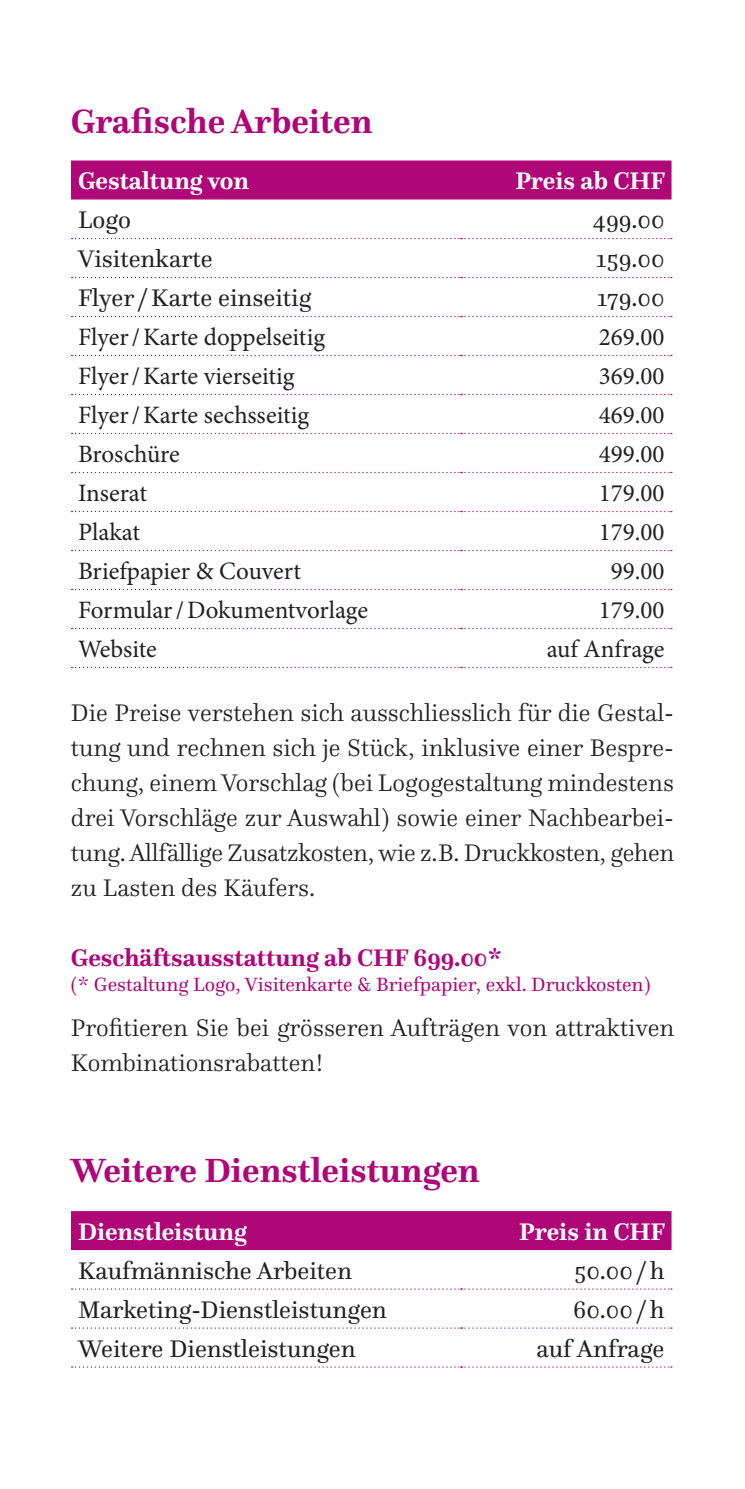
<style>
.page{position:relative;width:745px;height:1489px;background:#fff}
.page>*{position:absolute;margin:0;border:0;box-sizing:border-box;transform-origin:0 0}
.Titel{font:700 35px "Questa";color:#af0678}
.Grundtext{font:300 25px/35px "Questa";color:#231f20;text-align:justify}
.t1{font:25px "Minion Pro";color:#231f20}
.t2{font:25px "Questa";color:#231f20}
.t3{font:700 25px "Questa";color:#fff}
.Grundtext_oberhalb_L{font:700 25px "Questa";color:#af0678}
.Legende{font:20px "Questa";color:#af0678}
</style>
<div class="page">
<div style="left:71px;top:160px;width:600px;height:39px;background:#af0678"></div>
<svg style="left:71px;top:238px;width:600px;height:1px"></svg>
<svg style="left:71px;top:277px;width:600px;height:1px"></svg>
<svg style="left:71px;top:316px;width:600px;height:1px"></svg>
<svg style="left:71px;top:355px;width:600px;height:1px"></svg>
<svg style="left:71px;top:394px;width:600px;height:1px"></svg>
<svg style="left:71px;top:433px;width:600px;height:1px"></svg>
<svg style="left:71px;top:472px;width:600px;height:1px"></svg>
<svg style="left:71px;top:511px;width:600px;height:1px"></svg>
<svg style="left:71px;top:550px;width:600px;height:1px"></svg>
<svg style="left:71px;top:589px;width:600px;height:1px"></svg>
<svg style="left:71px;top:628px;width:600px;height:1px"></svg>
<svg style="left:71px;top:667px;width:600px;height:1px"></svg>
<div style="left:71px;top:1211px;width:600px;height:38px;background:#af0678"></div>
<svg style="left:71px;top:1288px;width:600px;height:1px"></svg>
<svg style="left:71px;top:1327px;width:600px;height:1px"></svg>
<svg style="left:71px;top:1366px;width:600px;height:1px"></svg>
<p class="Titel" style="left:71px;top:99px;width:303px">Grafische Arbeiten</p>
<p class="t3" style="left:78px;top:165px;width:172px">Gestaltung von</p>
<p class="t3" style="left:515px;top:165px;width:151px">Preis ab CHF</p>
<p class="t2" style="left:78px;top:204px;width:54px">Logo</p>
<p class="t2" style="left:592px;top:204px;width:73px">499.00</p>
<p class="t2" style="left:78px;top:243px;width:136px">Visitenkarte</p>
<p class="t2" style="left:595px;top:243px;width:70px">159.00</p>
<p class="t2" style="left:78px;top:282px;width:235px">Flyer/Karte einseitig</p>
<p class="t2" style="left:596px;top:282px;width:69px">179.00</p>
<p class="t1" style="left:78px;top:320px;width:248px">Flyer/Karte doppelseitig</p>
<p class="t1" style="left:598px;top:320px;width:67px">269.00</p>
<p class="t1" style="left:78px;top:359px;width:218px">Flyer/Karte vierseitig</p>
<p class="t1" style="left:598px;top:359px;width:67px">369.00</p>
<p class="t1" style="left:78px;top:398px;width:232px">Flyer/Karte sechsseitig</p>
<p class="t1" style="left:598px;top:398px;width:67px">469.00</p>
<p class="t1" style="left:78px;top:437px;width:103px">Broschüre</p>
<p class="t1" style="left:598px;top:437px;width:67px">499.00</p>
<p class="t1" style="left:78px;top:476px;width:71px">Inserat</p>
<p class="t1" style="left:598px;top:476px;width:67px">179.00</p>
<p class="t1" style="left:78px;top:515px;width:63px">Plakat</p>
<p class="t1" style="left:598px;top:515px;width:67px">179.00</p>
<p class="t1" style="left:78px;top:554px;width:224px">Briefpapier &amp; Couvert</p>
<p class="t1" style="left:610px;top:554px;width:55px">99.00</p>
<p class="t1" style="left:78px;top:593px;width:291px">Formular/Dokumentvorlage</p>
<p class="t1" style="left:598px;top:593px;width:67px">179.00</p>
<p class="t1" style="left:78px;top:632px;width:80px">Website</p>
<p class="t1" style="left:546px;top:632px;width:119px">auf Anfrage</p>
<p class="Grundtext" style="left:71px;top:694px;width:604px">Die Preise verstehen sich ausschliesslich für die Gestal&shy;tung und rechnen sich je Stück, inklusive einer Bespre&shy;chung, einem Vorschlag (bei Logogestaltung mindestens drei Vorschläge zur Auswahl) sowie einer Nachbearbei&shy;tung. Allfällige Zusatzkosten, wie z.B. Druckkosten, gehen zu Lasten des Käufers.</p>
<p class="Grundtext_oberhalb_L" style="left:71px;top:941px;width:432px">Geschäftsausstattung ab CHF 699.00*</p>
<p class="Legende" style="left:71px;top:971px;width:580px">(* Gestaltung Logo, Visitenkarte &amp; Briefpapier, exkl. Druckkosten)</p>
<p class="Grundtext" style="left:71px;top:1009px;width:604px">Profitieren Sie bei grösseren Aufträgen von attraktiven<br>Kombinationsrabatten!</p>
<p class="Titel" style="left:71px;top:1148px;width:410px">Weitere Dienstleistungen</p>
<p class="t3" style="left:78px;top:1215px;width:170px">Dienstleistung</p>
<p class="t3" style="left:519px;top:1215px;width:147px">Preis in CHF</p>
<p class="t2" style="left:78px;top:1254px;width:275px">Kaufmännische Arbeiten</p>
<p class="t2" style="left:574px;top:1254px;width:91px">50.00/h</p>
<p class="t2" style="left:78px;top:1293px;width:310px">Marketing-Dienstleistungen</p>
<p class="t2" style="left:572px;top:1293px;width:93px">60.00/h</p>
<p class="t2" style="left:78px;top:1332px;width:279px">Weitere Dienstleistungen</p>
<p class="t2" style="left:536px;top:1332px;width:129px">auf Anfrage</p>
</div>
